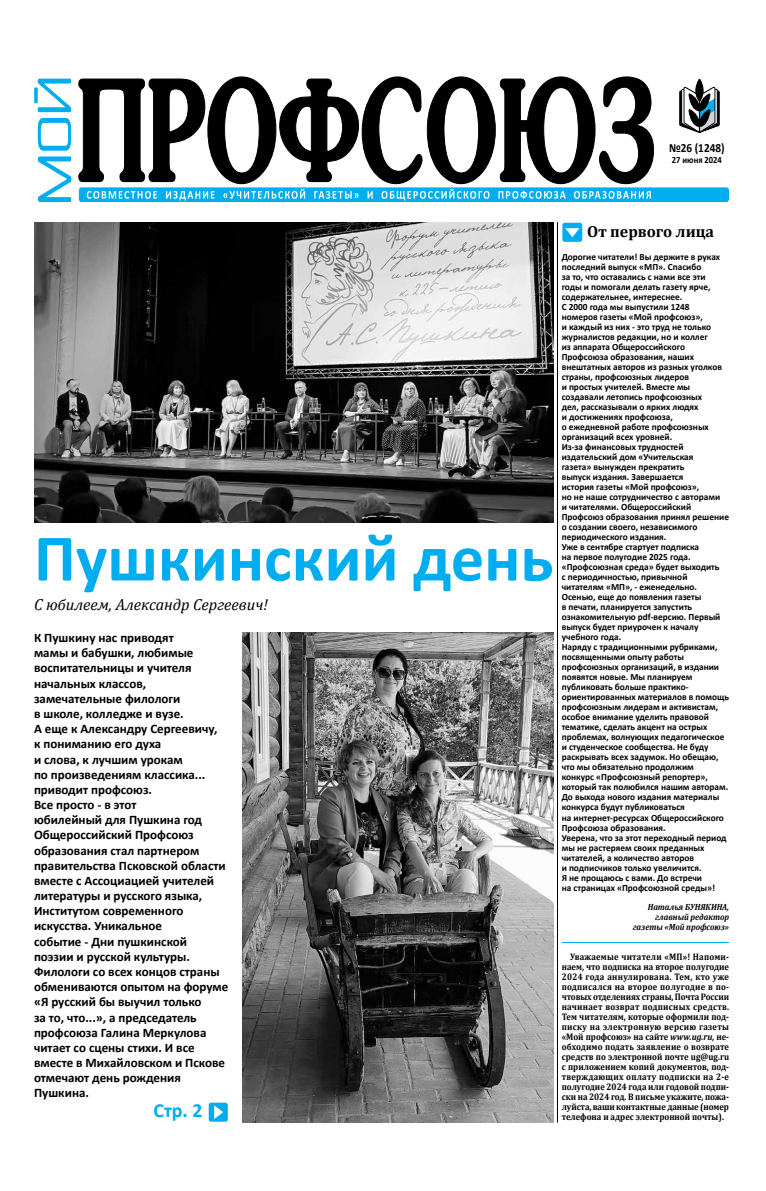
<style>
.page{position:relative;width:766px;height:1191px;background:#fff}
.page>*{position:absolute;margin:0;border:0;box-sizing:border-box;transform-origin:0 0}
.t1{font:700 67px "Calibri";color:#00aeef}
.t2{font:700 20px "Calibri";color:#00aeef}
.t3{font:italic 16px "Cambria";color:#000}
.t4{font:700 16px "Cambria";color:#000}
.t5{font:700 13px/15.2px "Calibri";color:#000}
.t6{font:700 12.5px "Calibri";color:#000;scale:.9 1}
.t7{font:700 9.5px/10px "Calibri";color:#000}
.t8{font:700 9.5px/10px "Cambria";color:#000;text-align:justify;scale:.9 1}
.t9{font:700 9.5px "Calibri";color:#000;scale:.9 1}
.t10{font:italic 700 9px/10px "Cambria";color:#000;text-align:right;scale:.9 1}
.s1{font-style:italic}
</style>
<div class="page">
<svg style="left:79px;top:77px;width:574px;height:107px"></svg>
<div style="left:79px;top:187px;width:649px;height:15px;background:#00aeef;border-radius:3px"></div>
<svg style="left:87px;top:189px;width:402px;height:12px"></svg>
<svg style="left:498px;top:191px;width:152px;height:8px"></svg>
<svg style="left:679px;top:78px;width:40px;height:55px"></svg>
<svg style="left:34px;top:79px;width:37px;height:123px"></svg>
<div style="left:562px;top:223px;width:20px;height:19px;background:#00aeef;border-radius:2px"></div>
<svg style="left:565px;top:228px;width:14px;height:9px"></svg>
<hr style="left:557px;top:222px;width:1px;height:900px;background:#000">
<img style="left:34px;top:222px;width:519px;height:300px">
<div style="left:209px;top:1102px;width:19px;height:19px;background:#00aeef;border-radius:2px"></div>
<svg style="left:214px;top:1105px;width:9px;height:14px"></svg>
<hr style="left:561px;top:942px;width:167px;height:1px;background:#00aeef">
<img style="left:242px;top:632px;width:311px;height:490px">
<h3 class="t6" style="left:669px;top:139px;width:63px">№26 (1248)</h3>
<p class="t9" style="left:671px;top:154px;width:57px">27 июня 2024</p>
<h1 class="t1" style="left:34px;top:511px;width:520px">Пушкинский день</h1>
<h3 class="t3" style="left:34px;top:593px;width:235px">С юбилеем, Александр Сергеевич!</h3>
<p class="t5" style="left:34px;top:630px;width:196px">К Пушкину нас приводят<br>мамы и бабушки, любимые воспитательницы и учителя начальных классов, замечательные филологи<br>в школе, колледже и вузе.<br>А еще к Александру Сергеевичу,<br>к пониманию его духа<br>и слова, к лучшим урокам<br>по произведениям классика... приводит профсоюз.<br>Все просто - в этот<br>юбилейный для Пушкина год<br>Общероссийский Профсоюз образования стал партнером правительства Псковской области вместе с Ассоциацией учителей литературы и русского языка,<br>Институтом современного искусства. Уникальное<br>событие - Дни пушкинской поэзии и русской культуры.<br>Филологи со всех концов страны обмениваются опытом на форуме «Я русский бы выучил только<br>за то, что...», а председатель профсоюза Галина Меркулова читает со сцены стихи. И все вместе в Михайловском и Пскове отмечают день рождения<br>Пушкина.</p>
<h2 class="t2" style="left:153px;top:1096px;width:51px">Стр. 2</h2>
<h3 class="t4" style="left:587px;top:220px;width:128px">От первого лица</h3>
<p class="t7" style="left:561px;top:252px;width:169px">Дорогие читатели! Вы держите в руках последний выпуск «МП». Спасибо<br>за то, что оставались с нами все эти<br>годы и помогали делать газету ярче, содержательнее, интереснее.<br>С 2000 года мы выпустили 1248<br>номеров газеты «Мой профсоюз»,<br>и каждый из них - это труд не только журналистов редакции, но и коллег<br>из аппарата Общероссийского<br>Профсоюза образования, наших внештатных авторов из разных уголков страны, профсоюзных лидеров<br>и простых учителей. Вместе мы создавали летопись профсоюзных<br>дел, рассказывали о ярких людях<br>и достижениях профсоюза,<br>о ежедневной работе профсоюзных организаций всех уровней.<br>Из-за финансовых трудностей издательский дом «Учительская<br>газета» вынужден прекратить<br>выпуск издания. Завершается<br>история газеты «Мой профсоюз»,<br>но не наше сотрудничество с авторами<br>и читателями. Общероссийский<br>Профсоюз образования принял решение о создании своего, независимого периодического издания.<br>Уже в сентябре стартует подписка<br>на первое полугодие 2025 года. «Профсоюзная среда» будет выходить<br>с периодичностью, привычной читателям «МП», - еженедельно.<br>Осенью, еще до появления газеты<br>в печати, планируется запустить ознакомительную pdf-версию. Первый выпуск будет приурочен к началу учебного года.<br>Наряду с традиционными рубриками, посвященными опыту работы профсоюзных организаций, в издании появятся новые. Мы планируем публиковать больше практико&shy;ориентированных материалов в помощь профсоюзным лидерам и активистам, особое внимание уделить правовой тематике, сделать акцент на острых проблемах, волнующих педагогическое и студенческое сообщества. Не буду раскрывать всех задумок. Но обещаю, что мы обязательно продолжим<br>конкурс «Профсоюзный репортер», который так полюбился нашим авторам.<br>До выхода нового издания материалы конкурса будут публиковаться<br>на интернет-ресурсах Общероссийского<br>Профсоюза образования.<br>Уверена, что за этот переходный период мы не растеряем своих преданных читателей, а количество авторов<br>и подписчиков только увеличится.<br>Я не прощаюсь с вами. До встречи<br>на страницах «Профсоюзной среды»!</p>
<p class="t10" style="left:632px;top:902px;width:108px">Наталья БУНЯКИНА, главный редактор газеты «Мой профсоюз»</p>
<p class="t8" style="left:561px;top:951px;width:187px;text-indent:8px">Уважаемые читатели «МП»! Напоми&shy;наем, что подписка на второе полугодие 2024 года аннулирована. Тем, кто уже подписался на второе полугодие в по&shy;чтовых отделениях страны, Почта России начинает возврат подписных средств.<br>Тем читателям, которые оформили под&shy;писку на электронную версию газеты «Мой профсоюз» на сайте <span class="s1">www.ug.ru,</span> не&shy;обходимо подать заявление о возврате средств по электронной почте ug@ug.ru с приложением копий документов, под&shy;тверждающих оплату подписки на 2‑е полугодие 2024 года или годовой подпи&shy;ски на 2024 год. В письме укажите, пожа&shy;луйста, ваши контактные данные (номер телефона и адрес электронной почты).</p>
</div>
